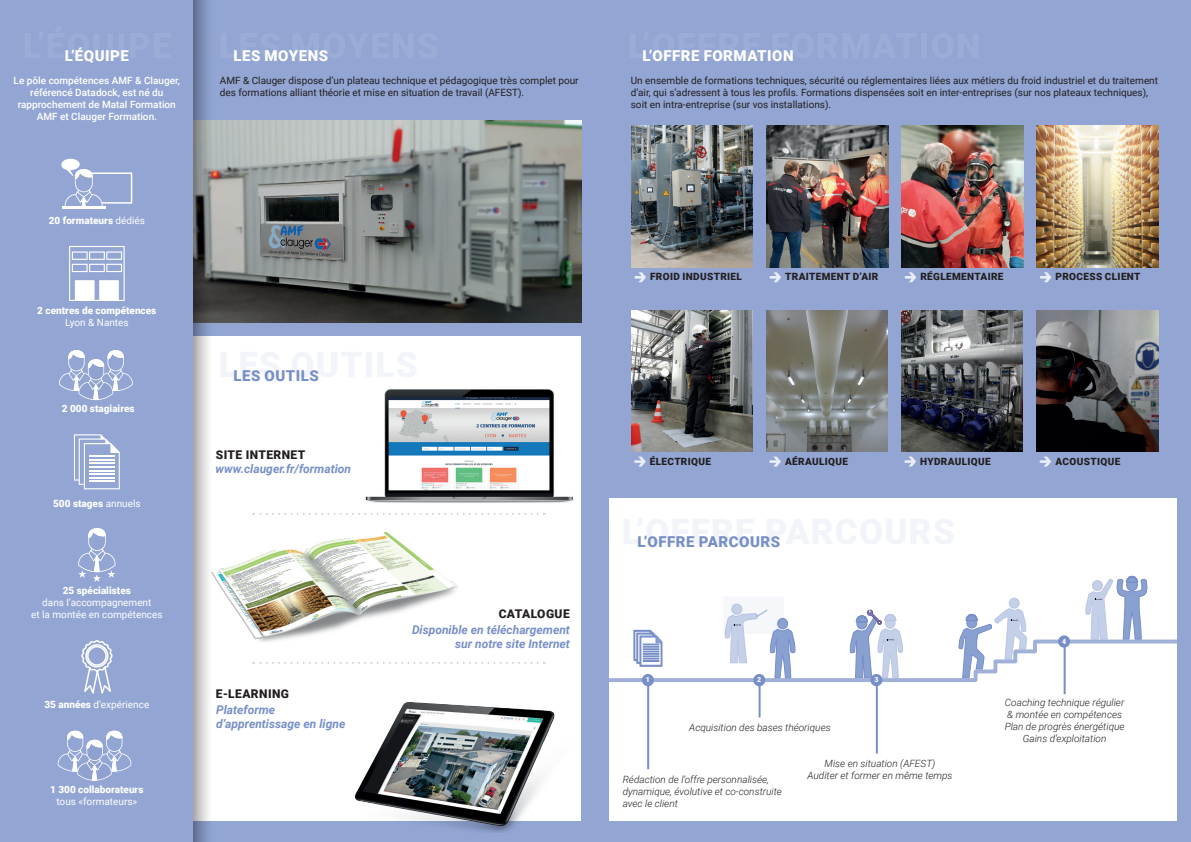
<style>
.page{position:relative;width:1191px;height:842px;background:#92a5d3}
.page>*{position:absolute;margin:0;border:0;box-sizing:border-box;transform-origin:0 0}
.t1{font:900 35px "Roboto";letter-spacing:.035em;color:#fff}
.t2{font:900 15px "Roboto";letter-spacing:.035em;color:#fff}
.t3{font:900 15px "Roboto";letter-spacing:.035em;color:#778fc8}
.t4{font:italic 700 12px/14.4px "Roboto";color:#778fc8}
.t5{font:900 12px "Roboto";letter-spacing:.035em;color:#231f20}
.t6{font:10px/12px "Roboto";color:#231f20}
.t7{font:italic 300 10px/12px "Roboto";color:#231f20;text-align:center}
.t8{font:500 10px/12px "Roboto";color:#fff;text-align:center}
.t9{font:900 10px "Roboto";color:#fff}
.t10{font:900 10px "Roboto";letter-spacing:.035em;color:#231f20}
.t11{font:10px/12px "Roboto";color:#fff;text-align:center}
.t12{font:900 7.1px "Roboto";color:#fff}
.s1{font-weight:400}
.s2{font-weight:900}
</style>
<div class="page">
<div style="left:609px;top:498px;width:567px;height:323px;background:#fff"></div>
<div style="left:193px;top:336px;width:388px;height:485px;background:#fff"></div>
<img style="left:225px;top:121px;width:356px;height:201px">
<svg style="left:634px;top:272px;width:12px;height:10px"></svg>
<svg style="left:634px;top:457px;width:12px;height:9px"></svg>
<svg style="left:769px;top:272px;width:12px;height:10px"></svg>
<svg style="left:769px;top:457px;width:12px;height:9px"></svg>
<svg style="left:904px;top:272px;width:12px;height:10px"></svg>
<svg style="left:904px;top:457px;width:12px;height:9px"></svg>
<svg style="left:1039px;top:272px;width:12px;height:10px"></svg>
<svg style="left:1039px;top:457px;width:12px;height:9px"></svg>
<svg style="left:609px;top:575px;width:567px;height:111px"></svg>
<hr style="left:647px;top:686px;width:2px;height:83px;background:#778fc8">
<hr style="left:758px;top:686px;width:2px;height:31px;background:#778fc8">
<hr style="left:1063px;top:647px;width:2px;height:47px;background:#778fc8">
<hr style="left:876px;top:686px;width:2px;height:67px;background:#778fc8">
<svg style="left:193px;top:0;width:32px;height:842px"></svg>
<img style="left:631px;top:126px;width:122px;height:142px">
<img style="left:631px;top:310px;width:121px;height:142px">
<img style="left:766px;top:126px;width:122px;height:142px">
<img style="left:766px;top:310px;width:121px;height:142px">
<img style="left:901px;top:126px;width:122px;height:142px">
<img style="left:901px;top:310px;width:122px;height:142px">
<img style="left:1037px;top:126px;width:121px;height:142px">
<img style="left:1036px;top:310px;width:122px;height:142px">
<svg style="left:69px;top:246px;width:56px;height:55px"></svg>
<svg style="left:74px;top:434px;width:46px;height:55px"></svg>
<hr style="left:62px;top:207px;width:44px;height:2px;background:#fff">
<svg style="left:61px;top:159px;width:72px;height:48px"></svg>
<svg style="left:58px;top:731px;width:73px;height:50px"></svg>
<svg style="left:59px;top:350px;width:74px;height:51px"></svg>
<svg style="left:81px;top:640px;width:32px;height:54px"></svg>
<svg style="left:78px;top:528px;width:37px;height:54px"></svg>
<svg style="left:253px;top:513px;width:280px;height:2px"></svg>
<svg style="left:253px;top:662px;width:280px;height:2px"></svg>
<img style="left:207px;top:523px;width:251px;height:121px">
<img style="left:365px;top:389px;width:208px;height:114px">
<img style="left:354px;top:702px;width:201px;height:130px">
<h1 class="t1" style="left:218px;top:21px;width:222px">LES MOYENS</h1>
<h2 class="t2" style="left:65px;top:46px;width:65px">L’ÉQUIPE</h2>
<h2 class="t2" style="left:233px;top:46px;width:96px">LES MOYENS</h2>
<p class="t8" style="left:14px;top:74px;width:168px">Le pôle compétences AMF &amp; Clauger, référencé Datadock, est né du rapprochement de Matal Formation<br>AMF et Clauger Formation.</p>
<p class="t6" style="left:220px;top:74px;width:360px">AMF &amp; Clauger dispose d’un plateau technique et pédagogique très complet pour des formations alliant théorie et mise en situation de travail (AFEST).</p>
<p class="t9" style="left:49px;top:213px;width:98px">20 formateurs <span class="s1">dédiés</span></p>
<p class="t9" style="left:37px;top:303px;width:121px">2 centres de compétences</p>
<p class="t11" style="left:65px;top:316px;width:65px">Lyon &amp; Nantes</p>
<p class="t9" style="left:62px;top:402px;width:74px">2 000 stagiaires</p>
<p class="t9" style="left:53px;top:496px;width:89px">500 stages <span class="s1">annuels</span></p>
<p class="t9" style="left:63px;top:584px;width:70px">25 spécialistes</p>
<p class="t11" style="left:31px;top:596px;width:133px">dans l’accompagnement<br>et la montée en compétences</p>
<p class="t11" style="left:44px;top:698px;width:106px"><span class="s2">35 années</span> d’expérience</p>
<p class="t9" style="left:50px;top:782px;width:95px">1 300 collaborateurs</p>
<p class="t11" style="left:56px;top:795px;width:82px">tous «formateurs»</p>
<h2 class="t3" style="left:233px;top:365px;width:87px">LES OUTILS</h2>
<p class="t5" style="left:216px;top:447px;width:91px">SITE INTERNET</p>
<p class="t4" style="left:215px;top:461px;width:137px">www.clauger.fr/formation</p>
<p class="t5" style="left:216px;top:685px;width:75px">E-LEARNING</p>
<p class="t4" style="left:216px;top:702px;width:131px">Plateforme d’apprentissage en ligne</p>
<p class="t5" style="left:499px;top:605px;width:73px">CATALOGUE</p>
<p class="t4" style="left:412px;top:622px;width:159px;text-align:right">Disponible en téléchargement sur notre site Internet</p>
<h2 class="t2" style="left:642px;top:46px;width:153px">L’OFFRE FORMATION</h2>
<p class="t6" style="left:631px;top:74px;width:529px">Un ensemble de formations techniques, sécurité ou réglementaires liées aux métiers du froid industriel et du traitement d’air, qui s’adressent à tous les profils. Formations dispensées soit en inter-entreprises (sur nos plateaux techniques), soit en intra-entreprise (sur vos installations).</p>
<p class="t10" style="left:650px;top:270px;width:93px">FROID INDUSTRIEL</p>
<p class="t10" style="left:785px;top:270px;width:95px">TRAITEMENT D’AIR</p>
<p class="t10" style="left:920px;top:270px;width:85px">RÉGLEMENTAIRE</p>
<p class="t10" style="left:1055px;top:270px;width:86px">PROCESS CLIENT</p>
<p class="t10" style="left:650px;top:454px;width:63px">ÉLECTRIQUE</p>
<p class="t10" style="left:785px;top:454px;width:65px">AÉRAULIQUE</p>
<h2 class="t3" style="left:637px;top:531px;width:144px">L’OFFRE PARCOURS</h2>
<p class="t10" style="left:920px;top:454px;width:72px">HYDRAULIQUE</p>
<p class="t12" style="left:646px;top:675px;width:6px">1</p>
<p class="t12" style="left:757px;top:675px;width:6px">2</p>
<p class="t12" style="left:874px;top:675px;width:6px">3</p>
<p class="t10" style="left:1055px;top:454px;width:66px">ACOUSTIQUE</p>
<p class="t12" style="left:1062px;top:636px;width:6px">4</p>
<p class="t7" style="left:689px;top:720px;width:143px">Acquisition des bases théoriques</p>
<p class="t7" style="left:807px;top:757px;width:147px">Mise en situation (AFEST)<br>Auditer et former en même temps</p>
<p class="t7" style="left:623px;top:773px;width:161px;text-align:left">Rédaction de l’offre personnalisée, dynamique, évolutive et co-construite avec le client</p>
<p class="t7" style="left:1004px;top:696px;width:121px">Coaching technique régulier &amp; montée en compétences<br>Plan de progrès énergétique<br>Gains d’exploitation</p>
</div>
